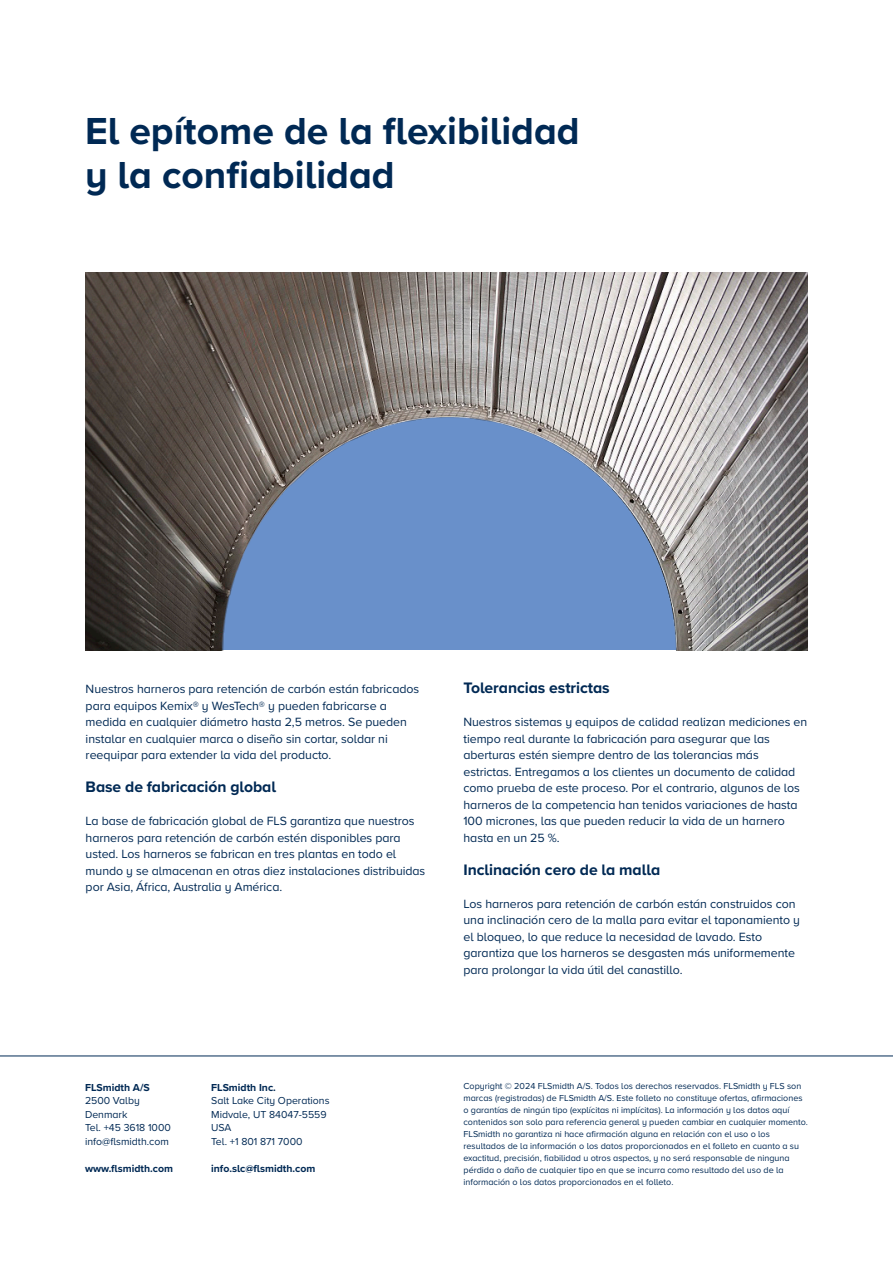
<style>
.page{position:relative;width:893px;height:1263px;background:#fff}
.page>*{position:absolute;margin:0;border:0;box-sizing:border-box;transform-origin:0 0}
.Heading_level_1{font:700 39px/43.5px "Proxima Nova";color:#002954}
.Body_copy{font:700 15.75px "Proxima Nova";letter-spacing:-.005em;color:#002954}
.Body_copy-2{font:12.3px/16.5px "Proxima Nova";letter-spacing:-.005em;color:#002954}
.Address_Regular{font:10.5px "Proxima Nova";color:#002954}
.Address_Regular-2{font:700 10.5px "Proxima Nova";color:#002954}
.Address_Bold{font:700 10.5px "Proxima Nova";color:#002954}
.Copyright_text{font:9px/12px "Proxima Nova";color:#002954}
</style>
<div class="page">
<hr style="left:0;top:1056px;width:893px;height:1px;background:#002954">
<img style="left:86px;top:272px;width:721px;height:378px">
<p class="Heading_level_1" style="left:85px;top:109px;width:496px">El epítome de la flexibilidad y la confiabilidad</p>
<p class="Body_copy-2" style="left:86px;top:680px;width:335px">Nuestros harneros para retención de carbón están fabricados para equipos Kemix® y WesTech® y pueden fabricarse a medida en cualquier diámetro hasta 2,5 metros. Se pueden instalar en cualquier marca o diseño sin cortar, soldar ni reequipar para extender la vida del producto.</p>
<p class="Body_copy" style="left:86px;top:775px;width:192px">Base de fabricación global</p>
<p class="Body_copy-2" style="left:86px;top:812px;width:341px">La base de fabricación global de FLS garantiza que nuestros harneros para retención de carbón estén disponibles para usted. Los harneros se fabrican en tres plantas en todo el mundo y se almacenan en otras diez instalaciones distribuidas por Asia, África, Australia y América.</p>
<p class="Body_copy" style="left:463px;top:676px;width:148px">Tolerancias estrictas</p>
<p class="Body_copy-2" style="left:463px;top:713px;width:345px">Nuestros sistemas y equipos de calidad realizan mediciones en tiempo real durante la fabricación para asegurar que las aberturas estén siempre dentro de las tolerancias más estrictas. Entregamos a los clientes un documento de calidad como prueba de este proceso. Por el contrario, algunos de los harneros de la competencia han tenidos variaciones de hasta 100 micrones, las que pueden reducir la vida de un harnero hasta en un 25 %.</p>
<p class="Body_copy" style="left:463px;top:858px;width:198px">Inclinación cero de la malla</p>
<p class="Body_copy-2" style="left:463px;top:895px;width:338px">Los harneros para retención de carbón están construidos con una inclinación cero de la malla para evitar el taponamiento y el bloqueo, lo que reduce la necesidad de lavado. Esto garantiza que los harneros se desgasten más uniformemente para prolongar la vida útil del canastillo.</p>
<p class="Address_Bold" style="left:85px;top:1079px;width:66px">FLSmidth A/S</p>
<p class="Address_Regular" style="left:85px;top:1093px;width:56px">2500 Valby</p>
<p class="Address_Regular" style="left:85px;top:1106px;width:44px">Denmark</p>
<p class="Address_Regular" style="left:85px;top:1120px;width:87px">Tel. +45 3618 1000</p>
<p class="Address_Regular" style="left:85px;top:1133px;width:85px">info@flsmidth.com</p>
<p class="Address_Bold" style="left:85px;top:1160px;width:90px">www.flsmidth.com</p>
<p class="Address_Regular-2" style="left:211px;top:1079px;width:66px">FLSmidth Inc.</p>
<p class="Address_Regular" style="left:211px;top:1093px;width:120px">Salt Lake City Operations</p>
<p class="Address_Regular" style="left:211px;top:1106px;width:117px">Midvale, UT 84047-5559</p>
<p class="Address_Regular" style="left:211px;top:1120px;width:22px">USA</p>
<p class="Address_Regular" style="left:211px;top:1133px;width:93px">Tel. +1 801 871 7000</p>
<p class="Address_Regular-2" style="left:211px;top:1160px;width:106px">info.slc@flsmidth.com</p>
<p class="Copyright_text" style="left:463px;top:1080px;width:346px">Copyright © 2024 FLSmidth A/S. Todos los derechos reservados. FLSmidth y FLS son marcas (registradas) de FLSmidth A/S. Este folleto no constituye ofertas, afirmaciones o garantías de ningún tipo (explícitas ni implícitas). La información y los datos aquí contenidos son solo para referencia general y pueden cambiar en cualquier momento.<br>FLSmidth no garantiza ni hace afirmación alguna en relación con el uso o los resultados de la información o los datos proporcionados en el folleto en cuanto a su exactitud, precisión, fiabilidad u otros aspectos, y no será responsable de ninguna pérdida o daño de cualquier tipo en que se incurra como resultado del uso de la información o los datos proporcionados en el folleto.</p>
</div>
